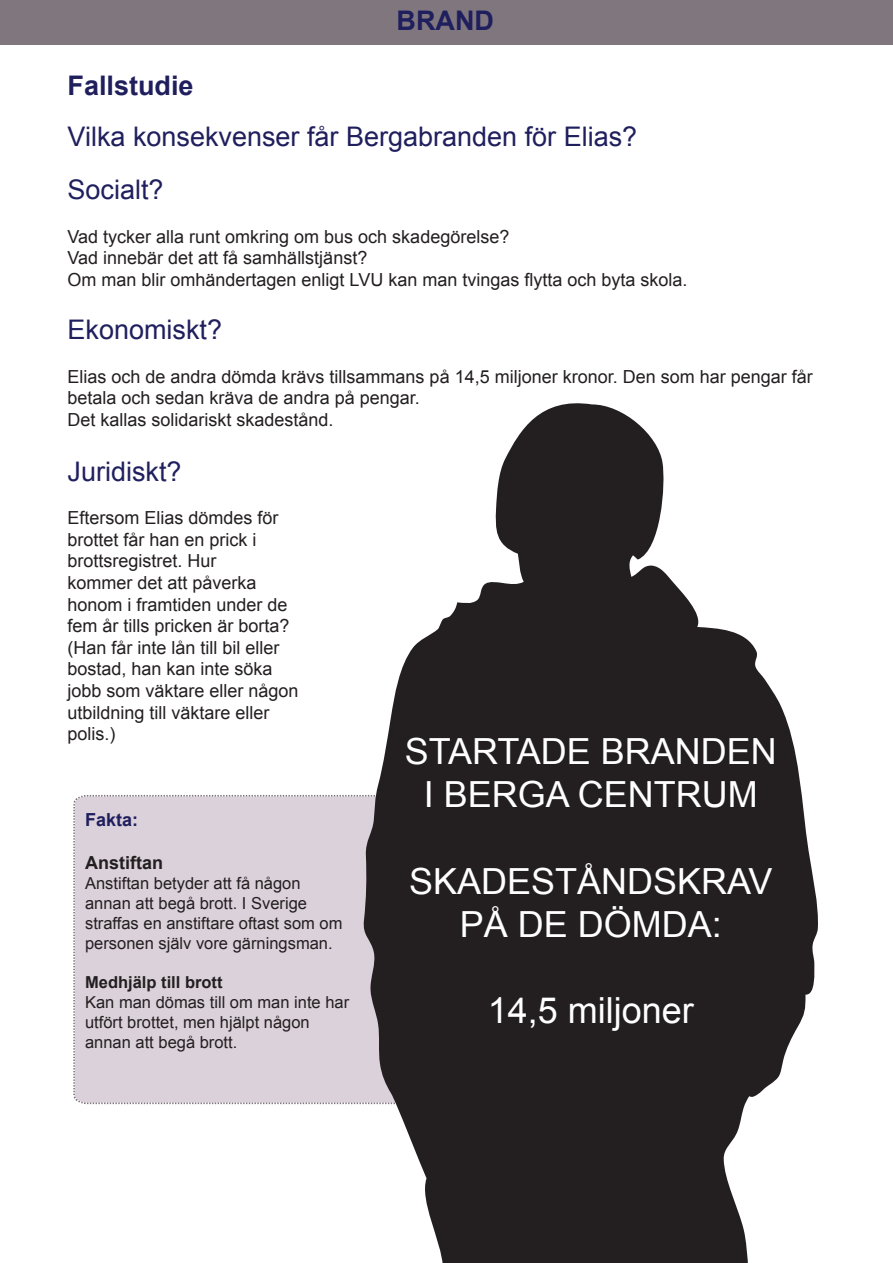
<style>
.page{position:relative;width:893px;height:1263px;background:#fff}
.page>*{position:absolute;margin:0;border:0;box-sizing:border-box;transform-origin:0 0}
.t1{font:36px/43.2px "Arial";color:#fff;text-align:center}
.t2{font:27px "Arial";color:#201f5e}
.t3{font:700 27px "Arial";color:#201f5e}
.t4{font:27px "Arial";color:#21205f}
.t5{font:18px/21.6px "Arial";color:#231f20}
.t6{font:700 18px "Arial";color:#231f20}
.t7{font:700 18px "Arial";color:#201f5e}
.t8{font:16.5px/19.8px "Arial";color:#231f20}
.s1{font-weight:700}
</style>
<div class="page">
<div style="left:0;top:0;width:893px;height:44px;background:#80777e"></div>
<svg style="left:73px;top:794px;width:291px;height:311px"></svg>
<div style="left:75px;top:796px;width:289px;height:306px;background:#dbd1da"></div>
<svg style="left:364px;top:403px;width:429px;height:860px;fill:#231f20"></svg>
<div style="left:409px;top:740px;width:484px;height:388px;background:#231f20;opacity:.75"></div>
<p class="t3" style="left:68px;top:67px;width:128px">Fallstudie</p>
<p class="t3" style="left:397px;top:2px;width:99px">BRAND</p>
<p class="t2" style="left:68px;top:119px;width:571px">Vilka konsekvenser får Bergabranden för Elias?</p>
<p class="t2" style="left:68px;top:172px;width:98px">Socialt?</p>
<p class="t5" style="left:68px;top:226px;width:621px">Vad tycker alla runt omkring om bus och skadegörelse?<br>Vad innebär det att få samhällstjänst?<br>Om man blir omhändertagen enligt LVU kan man tvingas flytta och byta skola.</p>
<p class="t2" style="left:68px;top:312px;width:156px">Ekonomiskt?</p>
<p class="t5" style="left:68px;top:366px;width:747px">Elias och de andra dömda krävs tillsammans på 14,5 miljoner kronor. Den som har pengar får betala och sedan kräva de andra på pengar.<br>Det kallas solidariskt skadestånd.</p>
<p class="t4" style="left:68px;top:454px;width:116px">Juridiskt?</p>
<p class="t5" style="left:68px;top:507px;width:233px">Eftersom Elias dömdes för brottet får han en prick i brottsregistret. Hur<br>kommer det att påverka honom i framtiden under de fem år tills pricken är borta? (Han får inte lån till bil eller bostad, han kan inte söka jobb som väktare eller någon utbildning till väktare eller polis.)</p>
<p class="t1" style="left:405px;top:730px;width:374px">STARTADE BRANDEN<br>I BERGA CENTRUM</p>
<p class="t7" style="left:85px;top:808px;width:55px">Fakta:</p>
<p class="t6" style="left:85px;top:851px;width:79px">Anstiftan</p>
<p class="t8" style="left:85px;top:874px;width:259px">Anstiftan betyder att få någon annan att begå brott. I Sverige straffas en anstiftare oftast som om personen själv vore gärningsman.</p>
<p class="t8" style="left:85px;top:973px;width:266px"><span class="s1">Medhjälp till brott<br></span>Kan man dömas till om man inte har utfört brottet, men hjälpt någon annan att begå brott.</p>
<p class="t1" style="left:409px;top:860px;width:365px">SKADESTÅNDSKRAV<br>PÅ DE DÖMDA:</p>
<p class="t1" style="left:488px;top:989px;width:208px">14,5 miljoner</p>
</div>
